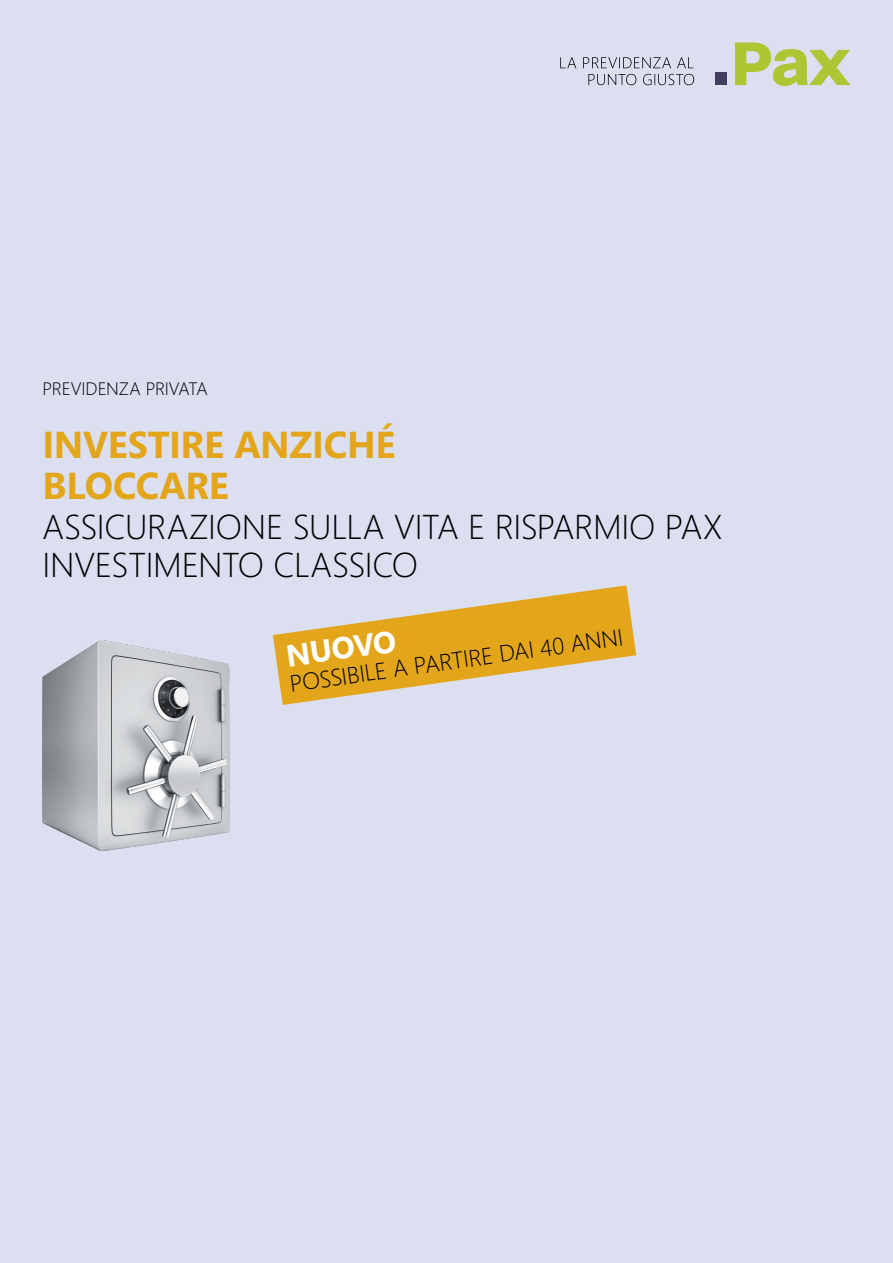
<style>
.page{position:relative;width:893px;height:1263px;background:#dbdff0}
.page>*{position:absolute;margin:0;border:0;box-sizing:border-box;transform-origin:0 0}
.t1{font:700 37.5px/40.5px "Segoe";letter-spacing:-.01em;color:#e3a51a}
.t2{font:300 34.5px/37.5px "Segoe";letter-spacing:-.01em;color:#000}
.t3{font:700 30.75px "Segoe";color:#fff}
.t4{font:300 23.4px "Segoe";color:#000}
.t5{font:300 18px "Segoe";letter-spacing:-.01em;color:#000}
</style>
<div class="page">
<img style="left:42px;top:640px;width:188px;height:211px">
<svg style="left:735px;top:43px;width:115px;height:43px"></svg>
<div style="left:715px;top:73px;width:12px;height:12px;background:#433e5d"></div>
<svg style="left:588px;top:74px;width:106px;height:11px"></svg>
<svg style="left:560px;top:57px;width:133px;height:11px"></svg>
<svg style="left:273px;top:585px;width:363px;height:120px"></svg>
<p class="t5" style="left:43px;top:379px;width:167px">PREVIDENZA PRIVATA</p>
<p class="t1" style="left:43px;top:423px;width:354px">INVESTIRE ANZICHÉ<br>BLOCCARE</p>
<p class="t2" style="left:43px;top:509px;width:682px">ASSICURAZIONE SULLA VITA E RISPARMIO PAX<br>INVESTIMENTO CLASSICO</p>
<p class="t4" style="left:288px;top:670px;width:338px;rotate:-8deg">POSSIBILE A PARTIRE DAI 40 ANNI</p>
<p class="t3" style="left:283px;top:634px;width:113px;rotate:-8deg">NUOVO</p>
</div>
